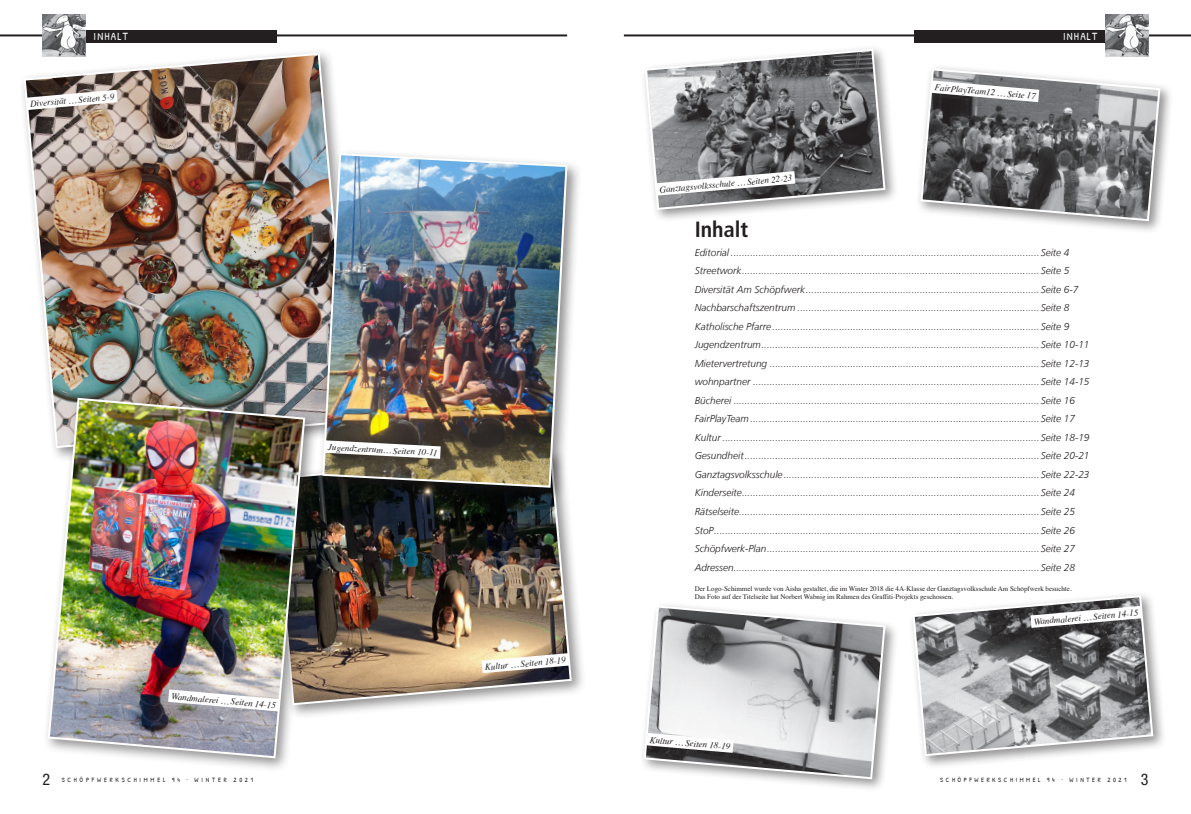
<style>
.page{position:relative;width:1191px;height:814px;background:#fff}
.page>*{position:absolute;margin:0;border:0;box-sizing:border-box;transform-origin:0 0}
.t1{font:700 condensed 22px "Frutiger LT Com";color:#231f20}
.t2{font:condensed 16px "Helvetica Neue LT Pro";color:#231f20}
.t3{font:11px "Patrick Hand";letter-spacing:.11em;color:#fff}
.t4{font:italic 300 10px/18.5px "Frutiger LT Com";color:#231f20}
.t5{font:italic 9px "Times";color:#231f20}
.t6{font:7px/8.4px "Times";color:#231f20}
.t7{font:6.5px "Patrick Hand";letter-spacing:.43em;color:#231f20}
.t8{font:6.5px "Patrick Hand";letter-spacing:.41em;color:#231f20}
</style>
<div class="page">
<hr style="left:624px;top:34px;width:567px;height:2px;background:#231f20">
<div style="left:914px;top:30px;width:192px;height:12px;background:#231f20"></div>
<hr style="left:0;top:34px;width:567px;height:2px;background:#231f20">
<div style="left:85px;top:30px;width:192px;height:12px;background:#231f20"></div>
<img style="left:43px;top:14px;width:42px;height:34px">
<img style="left:1106px;top:14px;width:42px;height:43px">
<div style="left:267px;top:448px;width:319px;height:271px;background:#231f20;opacity:.5"></div>
<img style="left:320px;top:502px;width:253px;height:204px">
<svg style="left:481px;top:653px;width:88px;height:20px"></svg>
<img style="left:23px;top:52px;width:315px;height:340px">
<svg style="left:27px;top:90px;width:91px;height:20px"></svg>
<div style="left:43px;top:392px;width:277px;height:381px;background:#231f20;opacity:.5"></div>
<img style="left:47px;top:396px;width:259px;height:363px">
<svg style="left:168px;top:689px;width:111px;height:22px"></svg>
<div style="left:317px;top:148px;width:265px;height:354px;background:#231f20;opacity:.5"></div>
<img style="left:321px;top:152px;width:247px;height:337px">
<svg style="left:325px;top:440px;width:116px;height:19px"></svg>
<div style="left:915px;top:63px;width:258px;height:171px;background:#231f20;opacity:.5"></div>
<svg style="left:919px;top:67px;width:242px;height:155px"></svg>
<div style="left:907px;top:590px;width:259px;height:179px;background:#231f20;opacity:.5"></div>
<svg style="left:911px;top:594px;width:243px;height:163px"></svg>
<svg style="left:1030px;top:606px;width:111px;height:22px"></svg>
<div style="left:639px;top:600px;width:260px;height:192px;background:#231f20;opacity:.5"></div>
<svg style="left:642px;top:604px;width:244px;height:176px"></svg>
<svg style="left:646px;top:733px;width:87px;height:19px"></svg>
<div style="left:640px;top:44px;width:258px;height:179px;background:#231f20;opacity:.5"></div>
<svg style="left:643px;top:48px;width:243px;height:163px"></svg>
<svg style="left:656px;top:171px;width:139px;height:25px"></svg>
<p class="t3" style="left:94px;top:28px;width:36px">INHALT</p>
<p class="t3" style="left:1063px;top:28px;width:36px">INHALT</p>
<p class="t5" style="left:29px;top:96px;width:86px;rotate:-5deg">Diversität … Seiten 5-9</p>
<p class="t5" style="left:328px;top:439px;width:111px;rotate:3deg">Jugendzentrum… Seiten 10-11</p>
<p class="t5" style="left:172px;top:688px;width:106px;rotate:5deg">Wandmalerei … Seiten 14-15</p>
<p class="t5" style="left:484px;top:659px;width:82px;rotate:-5deg">Kultur … Seiten 18-19</p>
<p class="t5" style="left:659px;top:182px;width:134px;rotate:-5deg">Ganztagsvolksschule … Seiten 22-23</p>
<p class="t5" style="left:935px;top:79px;width:103px;rotate:5deg">FairPlayTeam12 … Seite 17</p>
<h1 class="t1" style="left:694px;top:216px;width:55px">Inhalt</h1>
<p class="t4" style="left:694px;top:243px;width:396px">Editorial ...............................................................................................................Seite 4<br>Streetwork...........................................................................................................Seite 5<br>Diversität Am Schöpfwerk....................................................................................Seite 6-7<br>Nachbarschaftszentrum .......................................................................................Seite 8<br>Katholische Pfarre ................................................................................................Seite 9<br>Jugendzentrum....................................................................................................Seite 10-11<br>Mietervertretung .................................................................................................Seite 12-13 wohnpartner .......................................................................................................Seite 14-15<br>Bücherei ..............................................................................................................Seite 16<br>FairPlayTeam ........................................................................................................Seite 17<br>Kultur ..................................................................................................................Seite 18-19<br>Gesundheit..........................................................................................................Seite 20-21<br>Ganztagsvolksschule............................................................................................Seite 22-23<br>Kinderseite...........................................................................................................Seite 24<br>Rätselseite............................................................................................................Seite 25<br>StoP.....................................................................................................................Seite 26<br>Schöpfwerk-Plan..................................................................................................Seite 27<br>Adressen..............................................................................................................Seite 28</p>
<p class="t6" style="left:694px;top:583px;width:378px">Der Logo-Schimmel wurde von Aisha gestaltet, die im Winter 2018 die 4A-Klasse der Ganztagsvolksschule Am Schöpfwerk besuchte.<br>Das Foto auf der Titelseite hat Norbert Wabnig im Rahmen des Graffiti-Projekts geschossen.</p>
<p class="t5" style="left:650px;top:732px;width:82px;rotate:5deg">Kultur … Seiten 18-19</p>
<p class="t5" style="left:1033px;top:614px;width:106px;rotate:-5deg">Wandmalerei … Seiten 14-15</p>
<h2 class="t2" style="left:43px;top:770px;width:9px">2</h2>
<p class="t7" style="left:62px;top:774px;width:193px">SCHÖPFWERKSCHIMMEL 94 . WINTER 2021</p>
<p class="t8" style="left:940px;top:774px;width:188px">SCHÖPFWERKSCHIMMEL 94 . WINTER 2021</p>
<h2 class="t2" style="left:1140px;top:770px;width:9px">3</h2>
</div>
